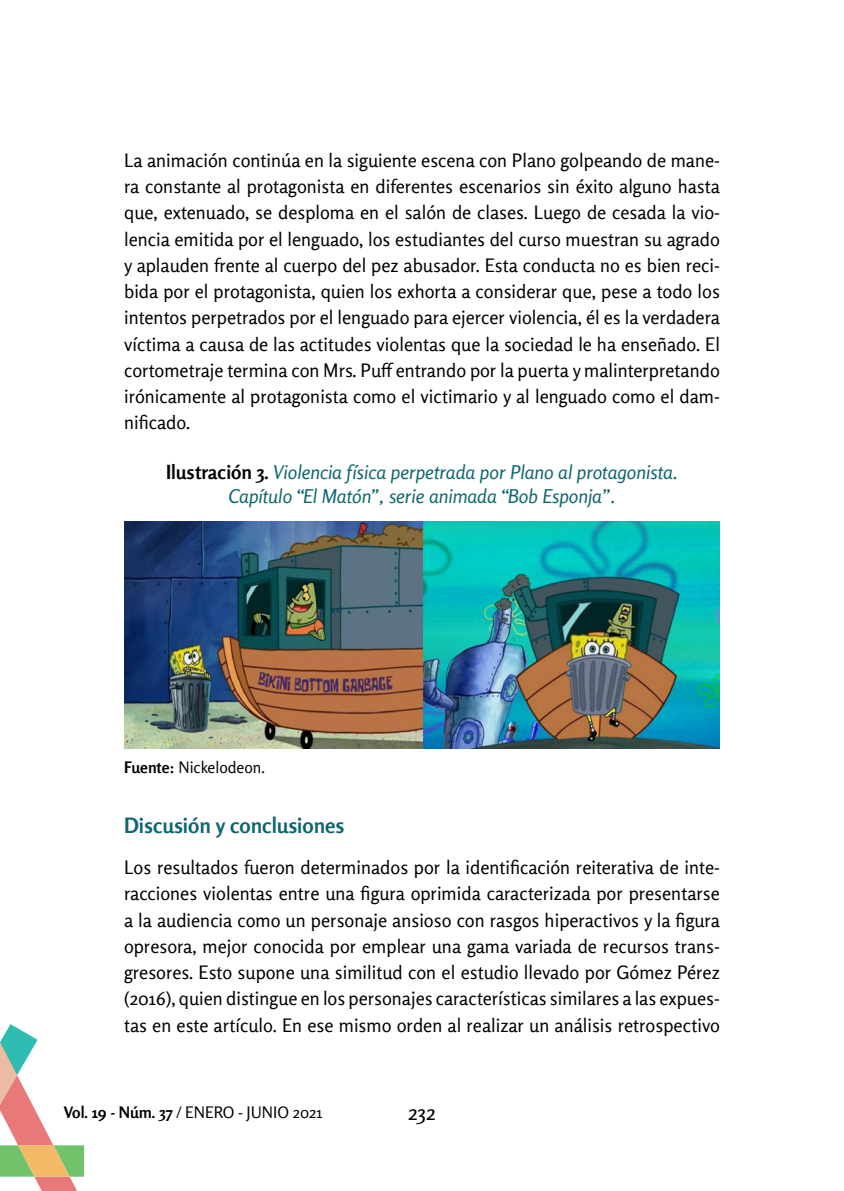
<style>
.page{position:relative;width:844px;height:1191px;background:#fff}
.page>*{position:absolute;margin:0;border:0;box-sizing:border-box;transform-origin:0 0}
.Intertitulo{font:700 21px "Rosario";color:#0c666f}
.t1{font:21px "Rosario";color:#000}
.Titulo_tabla{font:italic 19.25px/24.5px "Rosario";color:#0c666f;text-align:center}
.Parrafo{font:18.38px/26.2px "Rosario";color:#000;text-align:justify}
.t2{font:300 15.75px "Rosario";color:#000}
.Fuente{font:15.75px "Rosario";color:#000}
.s1{font-weight:700;font-style:normal;color:#000}
.s2{font-weight:700}
</style>
<div class="page">
<svg style="left:0;top:1024px;width:84px;height:167px"></svg>
<img style="left:124px;top:521px;width:595px;height:227px">
<p class="Parrafo" style="left:124px;top:146px;width:597px">La animación continúa en la siguiente escena con Plano golpeando de mane&shy;ra constante al protagonista en diferentes escenarios sin éxito alguno hasta que, extenuado, se desploma en el salón de clases. Luego de cesada la vio&shy;lencia emitida por el lenguado, los estudiantes del curso muestran su agrado y aplauden frente al cuerpo del pez abusador. Esta conducta no es bien reci&shy;bida por el protagonista, quien los exhorta a considerar que, pese a todo los intentos perpetrados por el lenguado para ejercer violencia, él es la verdadera víctima a causa de las actitudes violentas que la sociedad le ha enseñado. El cortometraje termina con Mrs. Puff entrando por la puerta y malinterpretando irónicamente al protagonista como el victimario y al lenguado como el dam&shy;nificado.</p>
<p class="Titulo_tabla" style="left:166px;top:458px;width:513px"><span class="s1">Ilustración 3.</span> Violencia física perpetrada por Plano al protagonista.<br>Capítulo “El Matón”, serie animada “Bob Esponja”.</p>
<p class="Fuente" style="left:124px;top:755px;width:142px"><span class="s2">Fuente:</span> Nickelodeon.</p>
<p class="Intertitulo" style="left:124px;top:809px;width:222px">Discusión y conclusiones</p>
<p class="Parrafo" style="left:124px;top:853px;width:597px">Los resultados fueron determinados por la identificación reiterativa de inte&shy;racciones violentas entre una figura oprimida caracterizada por presentarse a la audiencia como un personaje ansioso con rasgos hiperactivos y la figura opresora, mejor conocida por emplear una gama variada de recursos trans&shy;gresores. Esto supone una similitud con el estudio llevado por Gómez Pérez (2016), quien distingue en los personajes características similares a las expues&shy;tas en este artículo. En ese mismo orden al realizar un análisis retrospectivo</p>
<p class="t2" style="left:64px;top:1099px;width:260px"><span class="s2">Vol. 19 - Núm. 37</span> / ENERO - JUNIO 2021</p>
<p class="t1" style="left:408px;top:1095px;width:29px">232</p>
</div>
